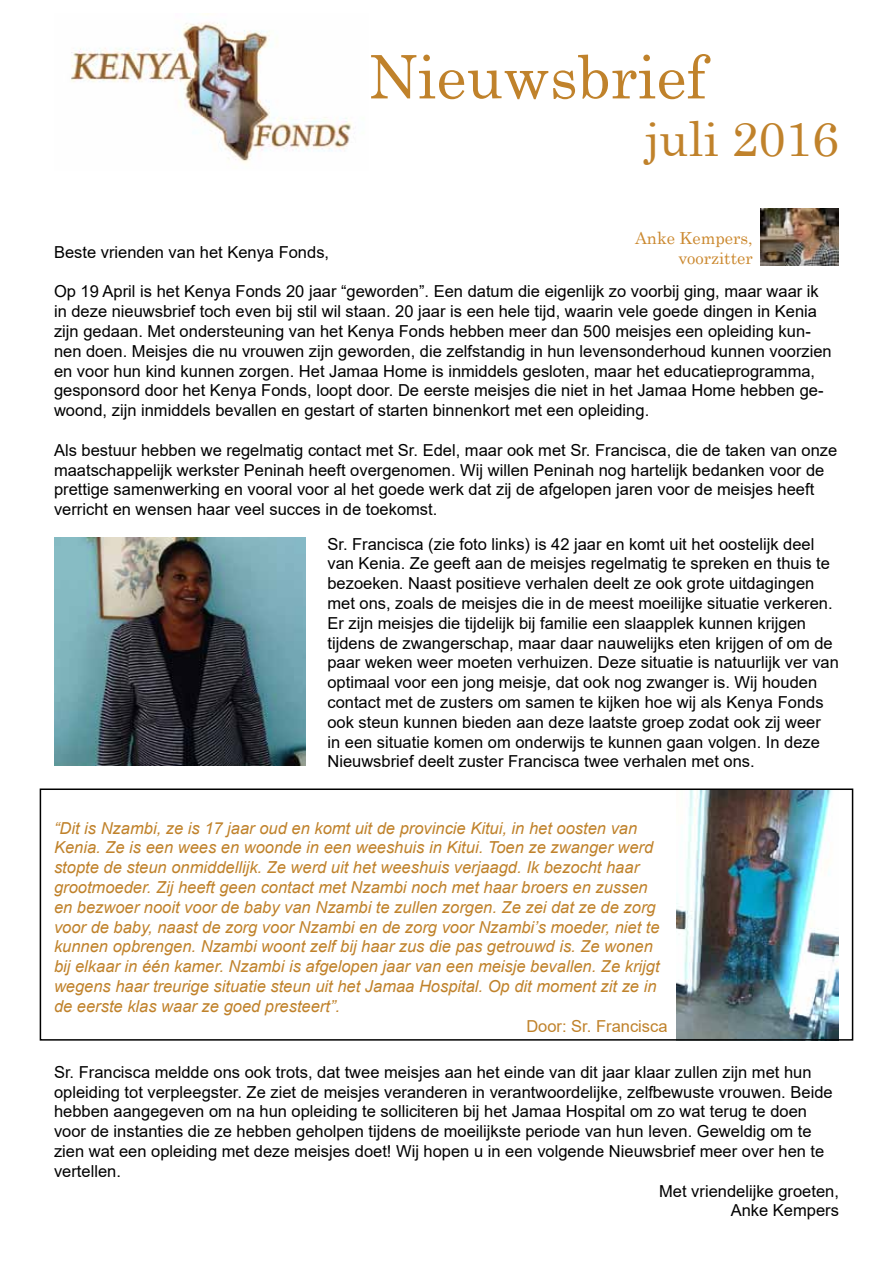
<style>
.page{position:relative;width:893px;height:1263px;background:#fff}
.page>*{position:absolute;margin:0;border:0;box-sizing:border-box;transform-origin:0 0}
.t1{font:60px "Century";color:#c0822b}
.t2{font:48px "Century";color:#c0822b}
.t3{font:16.5px/19.8px "Arial";color:#000}
.t4{font:italic 16.5px/19.8px "Arial";color:#c0822b}
.t5{font:16.5px/19.8px "Century";color:#cb882e;text-align:right}
.t6{font:16.5px "Arial";color:#c0822b}
</style>
<div class="page">
<img style="left:71px;top:13px;width:284px;height:150px">
<img style="left:761px;top:208px;width:78px;height:58px">
<img style="left:54px;top:538px;width:252px;height:227px">
<img style="left:677px;top:791px;width:162px;height:247px">
<div style="left:40px;top:788px;width:813px;height:253px;border:2px solid #000"></div>
<h1 class="t1" style="left:369px;top:26px;width:339px">Nieuwsbrief</h1>
<h2 class="t2" style="left:645px;top:98px;width:195px">juli 2016</h2>
<p class="t5" style="left:635px;top:227px;width:119px">Anke Kempers, voorzitter</p>
<p class="t3" style="left:54px;top:242px;width:277px">Beste vrienden van het Kenya Fonds,</p>
<p class="t3" style="left:54px;top:281px;width:779px">Op 19 April is het Kenya Fonds 20 jaar “geworden”. Een datum die eigenlijk zo voorbij ging, maar waar ik in deze nieuwsbrief toch even bij stil wil staan. 20 jaar is een hele tijd, waarin vele goede dingen in Kenia zijn gedaan. Met ondersteuning van het Kenya Fonds hebben meer dan 500 meisjes een opleiding kun&shy;nen doen. Meisjes die nu vrouwen zijn geworden, die zelfstandig in hun levensonderhoud kunnen voorzien en voor hun kind kunnen zorgen. Het Jamaa Home is inmiddels gesloten, maar het educatieprogramma, gesponsord door het Kenya Fonds, loopt door. De eerste meisjes die niet in het Jamaa Home hebben ge&shy;woond, zijn inmiddels bevallen en gestart of starten binnenkort met een opleiding.</p>
<p class="t3" style="left:54px;top:440px;width:785px">Als bestuur hebben we regelmatig contact met Sr. Edel, maar ook met Sr. Francisca, die de taken van onze maatschappelijk werkster Peninah heeft overgenomen. Wij willen Peninah nog hartelijk bedanken voor de prettige samenwerking en vooral voor al het goede werk dat zij de afgelopen jaren voor de meisjes heeft verricht en wensen haar veel succes in de toekomst.</p>
<p class="t3" style="left:327px;top:534px;width:513px">Sr. Francisca (zie foto links) is 42 jaar en komt uit het oostelijk deel van Kenia. Ze geeft aan de meisjes regelmatig te spreken en thuis te bezoeken. Naast positieve verhalen deelt ze ook grote uitdagingen met ons, zoals de meisjes die in de meest moeilijke situatie verkeren.<br>Er zijn meisjes die tijdelijk bij familie een slaapplek kunnen krijgen tijdens de zwangerschap, maar daar nauwelijks eten krijgen of om de paar weken weer moeten verhuizen. Deze situatie is natuurlijk ver van optimaal voor een jong meisje, dat ook nog zwanger is. Wij houden contact met de zusters om samen te kijken hoe wij als Kenya Fonds ook steun kunnen bieden aan deze laatste groep zodat ook zij weer<br>in een situatie komen om onderwijs te kunnen gaan volgen. In deze Nieuwsbrief deelt zuster Francisca twee verhalen met ons.</p>
<p class="t4" style="left:54px;top:818px;width:607px">“Dit is Nzambi, ze is 17 jaar oud en komt uit de provincie Kitui, in het oosten van Kenia. Ze is een wees en woonde in een weeshuis in Kitui. Toen ze zwanger werd stopte de steun onmiddellijk. Ze werd uit het weeshuis verjaagd. Ik bezocht haar grootmoeder. Zij heeft geen contact met Nzambi noch met haar broers en zussen en bezwoer nooit voor de baby van Nzambi te zullen zorgen. Ze zei dat ze de zorg voor de baby, naast de zorg voor Nzambi en de zorg voor Nzambi’s moeder, niet te kunnen opbrengen. Nzambi woont zelf bij haar zus die pas getrouwd is. Ze wonen bij elkaar in één kamer. Nzambi is afgelopen jaar van een meisje bevallen. Ze krijgt wegens haar treurige situatie steun uit het Jamaa Hospital. Op dit moment zit ze in de eerste klas waar ze goed presteert”.</p>
<p class="t6" style="left:526px;top:1014px;width:143px">Door: Sr. Francisca</p>
<p class="t3" style="left:54px;top:1062px;width:759px">Sr. Francisca meldde ons ook trots, dat twee meisjes aan het einde van dit jaar klaar zullen zijn met hun</p>
<p class="t3" style="left:54px;top:1082px;width:780px">opleiding tot verpleegster. Ze ziet de meisjes veranderen in verantwoordelijke, zelfbewuste vrouwen. Beide</p>
<p class="t3" style="left:54px;top:1102px;width:754px">hebben aangegeven om na hun opleiding te solliciteren bij het Jamaa Hospital om zo wat terug te doen</p>
<p class="t3" style="left:54px;top:1121px;width:759px">voor de instanties die ze hebben geholpen tijdens de moeilijkste periode van hun leven. Geweldig om te</p>
<p class="t3" style="left:54px;top:1141px;width:772px">zien wat een opleiding met deze meisjes doet! Wij hopen u in een volgende Nieuwsbrief meer over hen te</p>
<p class="t3" style="left:54px;top:1161px;width:68px">vertellen.</p>
<p class="t3" style="left:659px;top:1181px;width:181px">Met vriendelijke groeten,</p>
<p class="t3" style="left:731px;top:1201px;width:110px">Anke Kempers</p>
</div>
